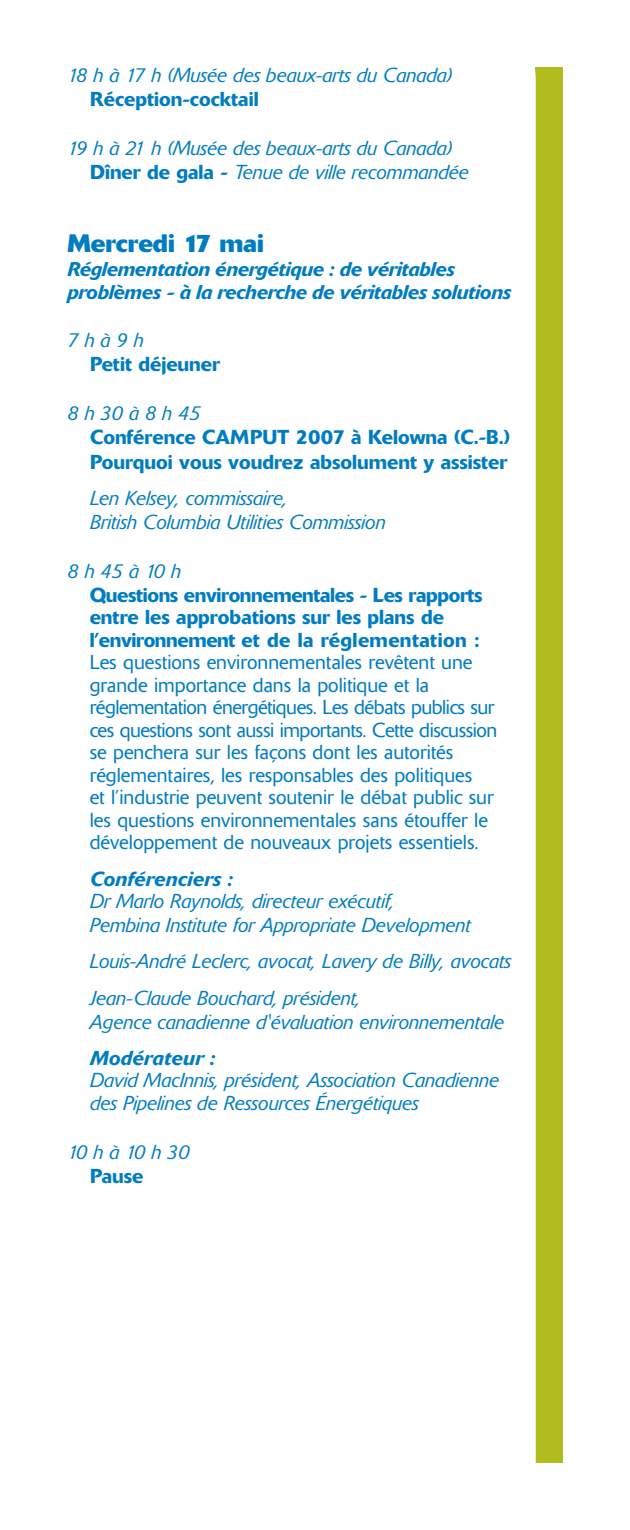
<style>
.page{position:relative;width:630px;height:1530px;background:#fff}
.page>*{position:absolute;margin:0;border:0;box-sizing:border-box;transform-origin:0 0}
.t1{font:700 25px "Delta";color:#007cc2}
.t2{font:italic 300 20px/24.2px "Delta";color:#007cc2}
.t3{font:300 20px/22.5px "Delta";color:#007cc2}
.t4{font:500 20px/22.5px "Delta";color:#007cc2}
.t5{font:italic 500 20px "Delta";color:#007cc2}
.t6{font:italic 500 19.75px/22.5px "Delta";letter-spacing:-.025em;color:#007cc2}
.s1{font-weight:500;font-style:normal}
</style>
<div class="page">
<div style="left:68px;top:68px;width:494px;height:1394px;background:#b0bb1d"></div>
<div style="left:68px;top:68px;width:468px;height:1395px;background:#fff"></div>
<p class="t2" style="left:68px;top:64px;width:388px">18 h à 17 h (Musée des beaux-arts du Canada)</p>
<p class="t4" style="left:90px;top:90px;width:170px">Réception-cocktail</p>
<p class="t2" style="left:90px;top:137px;width:380px;text-indent:-22px">19 h à 21 h (Musée des beaux-arts du Canada)<br><span class="s1">Dîner de gala -</span> Tenue de ville recommandée</p>
<p class="t1" style="left:68px;top:234px;width:198px">Mercredi 17 mai</p>
<p class="t6" style="left:68px;top:260px;width:445px">Réglementation énergétique : de véritables problèmes - à la recherche de véritables solutions</p>
<p class="t2" style="left:68px;top:330px;width:78px">7hà9h</p>
<p class="t4" style="left:90px;top:355px;width:132px">Petit déjeuner</p>
<p class="t2" style="left:68px;top:403px;width:135px">8h30à8h45</p>
<p class="t4" style="left:90px;top:427px;width:422px;line-height:24.2px">Conférence CAMPUT 2007 à Kelowna (C.-B.)<br>Pourquoi vous voudrez absolument y assister</p>
<p class="t2" style="left:90px;top:487px;width:297px">Len Kelsey, commissaire,<br>British Columbia Utilities Commission</p>
<p class="t2" style="left:68px;top:560px;width:115px">8h45à10 h</p>
<p class="t4" style="left:90px;top:586px;width:394px">Questions environnementales - Les rapports entre les approbations sur les plans de l’environnement et de la réglementation :</p>
<p class="t3" style="left:90px;top:653px;width:409px">Les questions environnementales revêtent une grande importance dans la politique et la réglementation énergétiques. Les débats publics sur ces questions sont aussi importants. Cette discussion se penchera sur les façons dont les autorités réglementaires, les responsables des politiques<br>et l’industrie peuvent soutenir le débat public sur les questions environnementales sans étouffer le développement de nouveaux projets essentiels.</p>
<p class="t5" style="left:90px;top:871px;width:145px">Conférenciers :</p>
<p class="t2" style="left:90px;top:891px;width:383px">Dr Marlo Raynolds, directeur exécutif,<br>Pembina Institute for Appropriate Development</p>
<p class="t2" style="left:90px;top:945px;width:424px;line-height:36px">Louis-André Leclerc, avocat, Lavery de Billy, avocats<br>Jean-Claude Bouchard, président,</p>
<p class="t2" style="left:90px;top:1012px;width:416px">Agence canadienne d'évaluation environnementale</p>
<p class="t5" style="left:90px;top:1051px;width:127px">Modérateur :</p>
<p class="t2" style="left:90px;top:1071px;width:411px;line-height:22.5px">David MacInnis, président, Association Canadienne des Pipelines de Ressources Énergétiques</p>
<p class="t2" style="left:68px;top:1141px;width:124px">10 h à 10 h 30</p>
<p class="t4" style="left:90px;top:1166px;width:55px">Pause</p>
</div>
